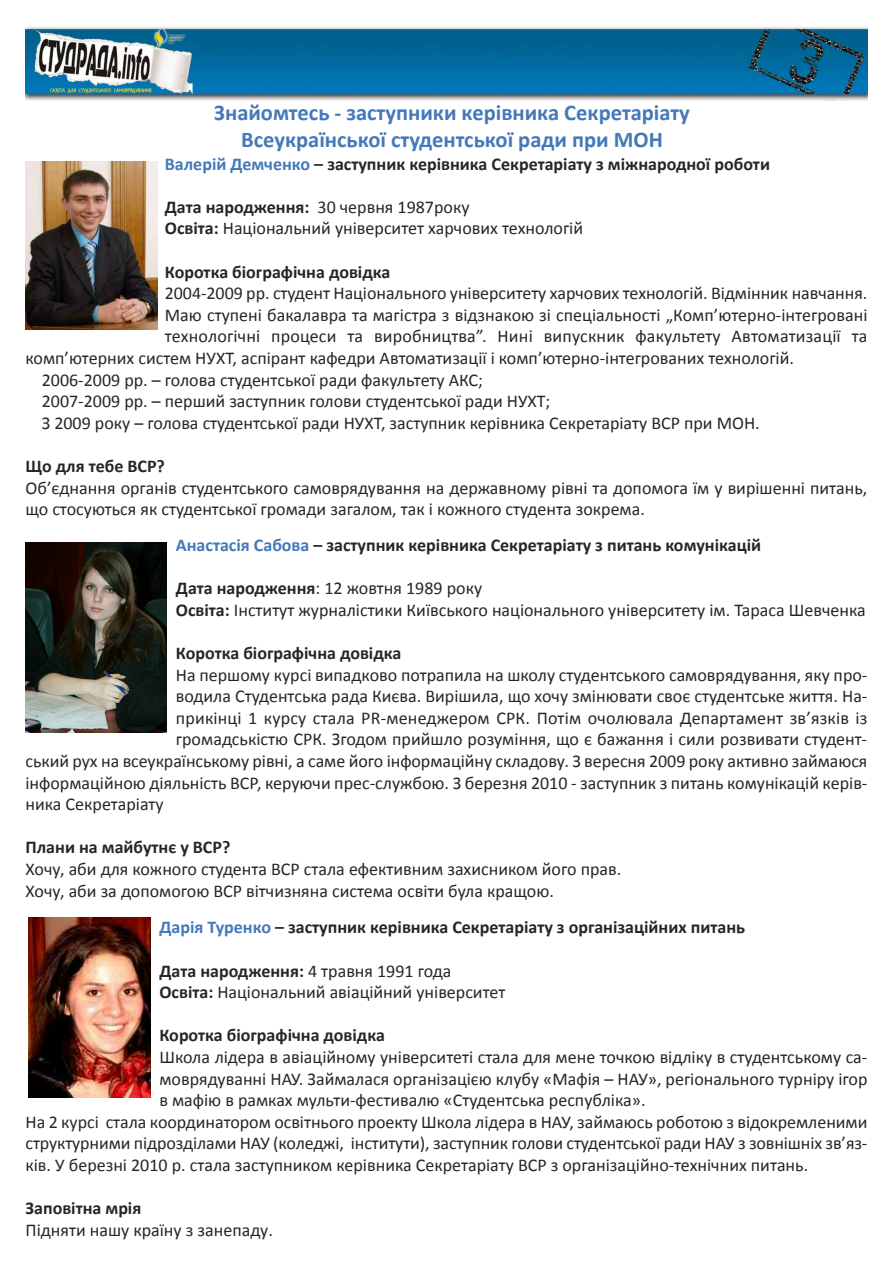
<style>
.page{position:relative;width:893px;height:1263px;background:#fff}
.page>*{position:absolute;margin:0;border:0;box-sizing:border-box;transform-origin:0 0}
.t1{font:700 22.5px/27px "Calibri";color:#4578b9;text-align:center}
.t2{font:18px/21.6px "Calibri";color:#272627}
.t3{font:700 18px "Calibri";color:#272627}
.s1{color:#4578b9}
.s2{font-weight:700}
</style>
<div class="page">
<div style="left:26px;top:21px;width:841px;height:81px;background:linear-gradient(to right,#fefefe,#fefefe)"></div>
<img style="left:26px;top:24px;width:841px;height:76px">
<img style="left:26px;top:162px;width:131px;height:167px">
<img style="left:29px;top:917px;width:121px;height:180px">
<img style="left:26px;top:543px;width:140px;height:189px">
<p class="t1" style="left:214px;top:101px;width:477px">Знайомтесь - заступники керівника Секретаріату<br>Всеукраїнської студентської ради при МОН</p>
<p class="t3" style="left:165px;top:156px;width:607px"><span class="s1">Валерій Демченко</span> – заступник керівника Секретаріату з міжнародної роботи</p>
<p class="t2" style="left:165px;top:197px;width:420px"><span class="s2">Дата народження:</span> 30 червня 1987року<br><span class="s2">Освіта:</span> Національний університет харчових технологій</p>
<p class="t3" style="left:165px;top:264px;width:227px">Коротка біографічна довідка</p>
<p class="t2" style="left:165px;top:284px;width:704px">2004-2009 рр. студент Національного університету харчових технологій. Відмінник навчання.</p>
<p class="t2" style="left:165px;top:305px;width:704px">Маю ступені бакалавра та магістра з відзнакою зі спеціальності „Комп’ютерно-інтегровані</p>
<p class="t2" style="left:165px;top:327px;width:704px">технологічні процеси та виробництва”. Нині випускник факультету Автоматизації та</p>
<p class="t2" style="left:26px;top:349px;width:770px">комп’ютерних систем НУХТ, аспірант кафедри Автоматизації і комп’ютерно-інтегрованих технологій.</p>
<p class="t2" style="left:42px;top:370px;width:443px">2006-2009 рр. – голова студентської ради факультету АКС;</p>
<p class="t2" style="left:42px;top:392px;width:510px">2007-2009 рр. – перший заступник голови студентської ради НУХТ;</p>
<p class="t2" style="left:42px;top:413px;width:719px">З 2009 року – голова студентської ради НУХТ, заступник керівника Секретаріату ВСР при МОН.</p>
<p class="t3" style="left:26px;top:458px;width:141px">Що для тебе ВСР?</p>
<p class="t2" style="left:26px;top:478px;width:843px">Об’єднання органів студентського самоврядування на державному рівні та допомога їм у вирішенні питань, що стосуються як студентської громади загалом, так і кожного студента зокрема.</p>
<p class="t3" style="left:176px;top:537px;width:587px"><span class="s1">Анастасія Сабова</span> – заступник керівника Секретаріату з питань комунікацій</p>
<p class="t2" style="left:176px;top:579px;width:691px"><span class="s2">Дата народження</span>: 12 жовтня 1989 року<br><span class="s2">Освіта:</span> Інститут журналістики Київського національного університету ім. Тараса Шевченка</p>
<p class="t3" style="left:176px;top:645px;width:227px">Коротка біографічна довідка</p>
<p class="t2" style="left:176px;top:665px;width:693px">На першому курсі випадково потрапила на школу студентського самоврядування, яку про-</p>
<p class="t2" style="left:176px;top:687px;width:693px">водила Студентська рада Києва. Вирішила, що хочу змінювати своє студентське життя. На-</p>
<p class="t2" style="left:176px;top:708px;width:693px">прикінці 1 курсу стала PR-менеджером СРК. Потім очолювала Департамент зв’язків із</p>
<p class="t2" style="left:176px;top:730px;width:693px">громадськістю СРК. Згодом прийшло розуміння, що є бажання і сили розвивати студент-</p>
<p class="t2" style="left:26px;top:752px;width:843px">ський рух на всеукраїнському рівні, а саме його інформаційну складову. З вересня 2009 року активно займаюся</p>
<p class="t2" style="left:26px;top:773px;width:843px">інформаційною діяльність ВСР, керуючи прес-службою. З березня 2010 - заступник з питань комунікацій керів-</p>
<p class="t2" style="left:26px;top:795px;width:140px">ника Секретаріату</p>
<p class="t3" style="left:26px;top:840px;width:206px">Плани на майбутнє у ВСР?</p>
<p class="t2" style="left:26px;top:860px;width:597px">Хочу, аби для кожного студента ВСР стала ефективним захисником його прав.<br>Хочу, аби за допомогою ВСР вітчизняна система освіти була кращою.</p>
<p class="t3" style="left:159px;top:920px;width:587px"><span class="s1">Дарія Туренко</span> – заступник керівника Секретаріату з організаційних питань</p>
<p class="t2" style="left:159px;top:961px;width:347px"><span class="s2">Дата народження:</span> 4 травня 1991 года<br><span class="s2">Освіта:</span> Національний авіаційний університет</p>
<p class="t3" style="left:159px;top:1028px;width:227px">Коротка біографічна довідка</p>
<p class="t2" style="left:159px;top:1048px;width:709px">Школа лідера в авіаційному університеті стала для мене точкою відліку в студентському са-</p>
<p class="t2" style="left:159px;top:1069px;width:709px">моврядуванні НАУ. Займалася організацією клубу «Мафія – НАУ», регіонального турніру ігор</p>
<p class="t2" style="left:159px;top:1091px;width:488px">в мафію в рамках мульти-фестивалю «Студентська республіка».</p>
<p class="t2" style="left:26px;top:1112px;width:843px">На 2 курсі стала координатором освітнього проекту Школа лідера в НАУ, займаюсь роботою з відокремленими</p>
<p class="t2" style="left:26px;top:1134px;width:843px">структурними підрозділами НАУ (коледжі, інститути), заступник голови студентської ради НАУ з зовнішніх зв’яз-</p>
<p class="t2" style="left:26px;top:1156px;width:784px">ків. У березні 2010 р. стала заступником керівника Секретаріату ВСР з організаційно-технічних питань.</p>
<p class="t3" style="left:26px;top:1201px;width:117px">Заповітна мрія</p>
<p class="t2" style="left:26px;top:1220px;width:249px">Підняти нашу країну з занепаду.</p>
</div>
